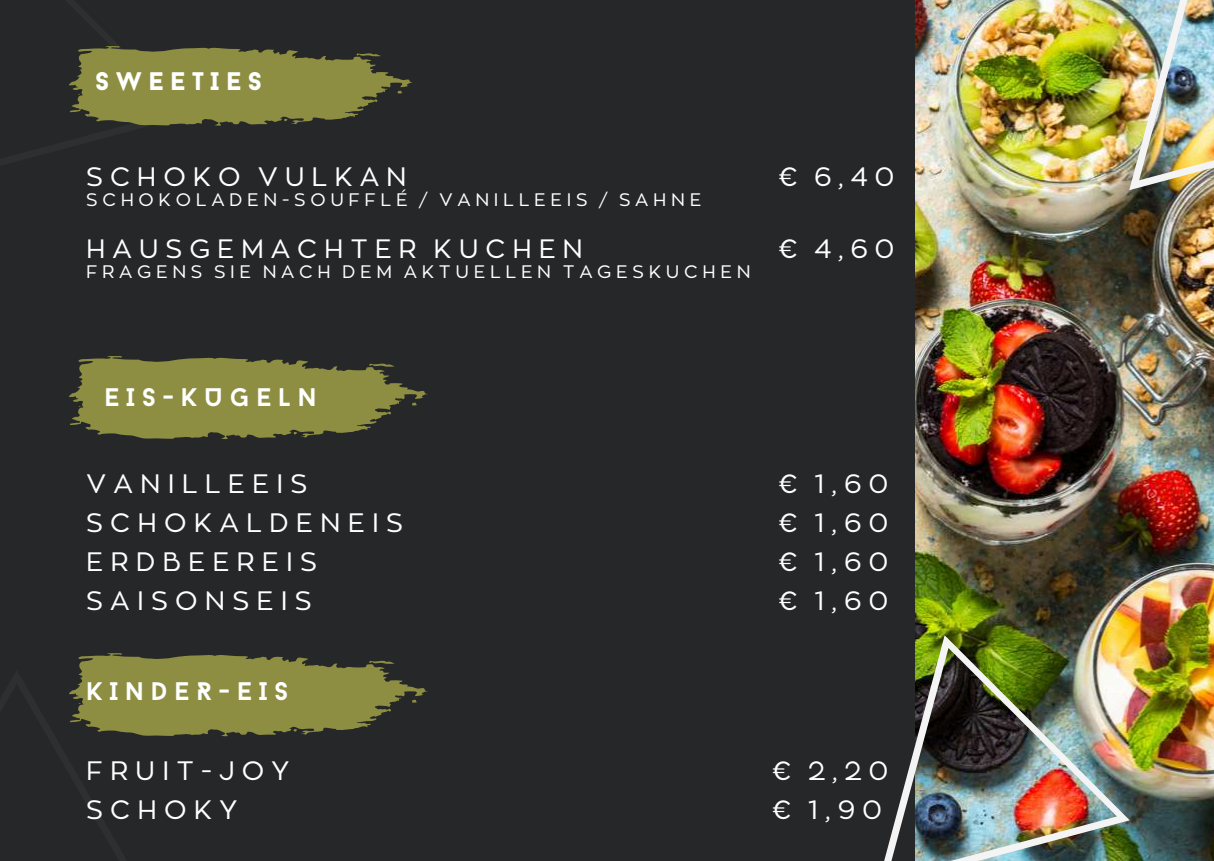
<style>
.page{position:relative;width:1214px;height:861px;background:#262728}
.page>*{position:absolute;margin:0;border:0;box-sizing:border-box;transform-origin:0 0}
.t1{font:26.4px/39px "RTL Corporative Regular";letter-spacing:.27em;color:#fff}
.t2{font:700 25.4px "Baron Neue";letter-spacing:.27em;color:#fff}
.t3{font:900 25.4px "Baron Neue";letter-spacing:.27em;color:#fff}
.t4{font:18px "RTL Corporative Regular";letter-spacing:.26em;color:#fff}
</style>
<div class="page">
<svg style="left:69px;top:46px;width:344px;height:80px"></svg>
<svg style="left:69px;top:356px;width:359px;height:83px"></svg>
<img style="left:916px;top:0;width:298px;height:861px">
<img style="left:884px;top:635px;width:246px;height:226px">
<img style="left:1105px;top:0;width:109px;height:190px">
<svg style="left:69px;top:653px;width:359px;height:84px"></svg>
<p class="t3" style="left:95px;top:65px;width:168px">SWEETIES</p>
<p class="t1" style="left:86px;top:158px;width:322px">SCHOKO VULKAN</p>
<p class="t4" style="left:86px;top:188px;width:616px">SCHOKOLADEN-SOUFFLÉ / VANILLEEIS / SAHNE</p>
<p class="t1" style="left:86px;top:230px;width:498px">HAUSGEMACHTER KUCHEN</p>
<p class="t4" style="left:86px;top:260px;width:666px">FRAGENS SIE NACH DEM AKTUELLEN TAGESKUCHEN</p>
<p class="t1" style="left:778px;top:158px;width:117px">€ 6,40</p>
<p class="t1" style="left:778px;top:230px;width:117px">€ 4,60</p>
<p class="t2" style="left:104px;top:381px;width:214px">EIS-KUGELN</p>
<p class="t1" style="left:86px;top:465px;width:318px">VANILLEEIS<br>SCHOKALDENEIS<br>ERDBEEREIS<br>SAISONSEIS</p>
<p class="t1" style="left:778px;top:465px;width:111px;text-align:justify">€ 1,60 € 1,60 € 1,60 € 1,60</p>
<p class="t2" style="left:86px;top:675px;width:204px">KINDER-EIS</p>
<p class="t1" style="left:86px;top:752px;width:205px">FRUIT-JOY<br>SCHOKY</p>
<p class="t1" style="left:772px;top:752px;width:117px">€ 2,20 € 1,90</p>
</div>
